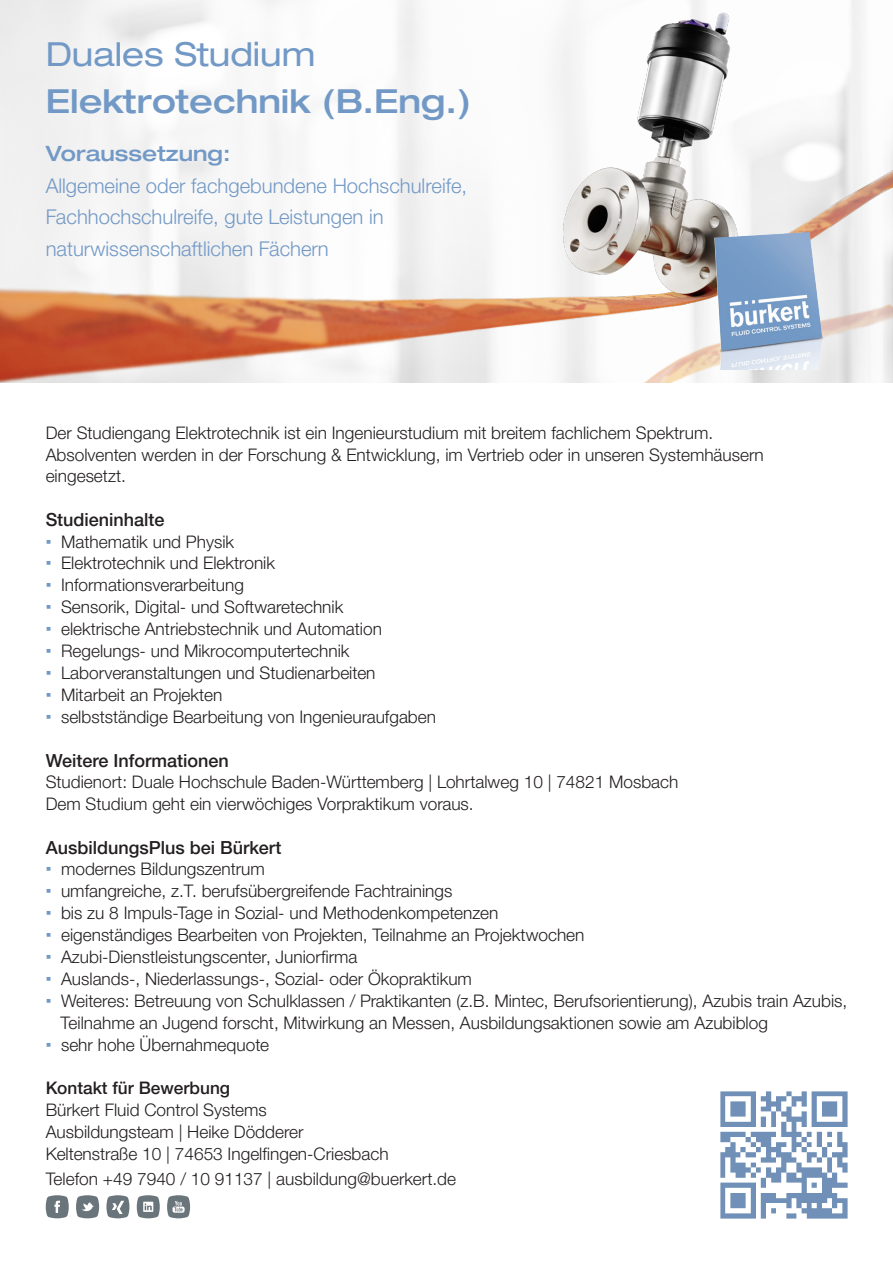
<style>
.page{position:relative;width:893px;height:1263px;background:#fff}
.page>*{position:absolute;margin:0;border:0;box-sizing:border-box;transform-origin:0 0}
.t1{font:500 expanded 33px "Helvetica Neue LTW1 G";color:#7299c6}
.t2{font:expanded 33px "Helvetica Neue LTW1 G";color:#7299c6}
.t3{font:500 expanded 21px "Helvetica Neue LTW1 G";color:#7299c6}
.t4{font:300 20.25px/31.5px "Helvetica Neue LTW1 G";color:#7299c6}
.t5{font:500 18px "Helvetica Neue LTW1 G";color:#231f20}
.t6{font:300 17.25px/21.9px "Helvetica Neue LTW1 G";color:#231f20}
.t7{font:500 17.25px "Helvetica Neue LTW1 G";color:#231f20}
.s1{font-family:"Akzidenz Grotesk BQ";color:#7299c6}
</style>
<div class="page">
<img style="left:721px;top:1092px;width:126px;height:126px">
<img style="left:0;top:0;width:893px;height:383px">
<img style="left:670px;top:204px;width:178px;height:165px">
<svg style="left:45px;top:1195px;width:24px;height:24px"></svg>
<svg style="left:76px;top:1195px;width:24px;height:24px"></svg>
<svg style="left:106px;top:1195px;width:24px;height:24px"></svg>
<svg style="left:136px;top:1195px;width:24px;height:24px"></svg>
<svg style="left:167px;top:1195px;width:23px;height:24px"></svg>
<h1 class="t2" style="left:46px;top:34px;width:271px">Duales Studium</h1>
<h1 class="t1" style="left:46px;top:80px;width:427px">Elektrotechnik (B.Eng.)</h1>
<p class="t3" style="left:46px;top:140px;width:186px">Voraussetzung:</p>
<p class="t4" style="left:46px;top:170px;width:423px">Allgemeine oder fachgebundene Hochschulreife,<br>Fachhochschulreife, gute Leistungen in naturwissenschaftlichen Fächern</p>
<p class="t6" style="left:46px;top:421px;width:720px">Der Studiengang Elektrotechnik ist ein Ingenieurstudium mit breitem fachlichem Spektrum.<br>Absolventen werden in der Forschung &amp; Entwicklung, im Vertrieb oder in unseren Systemhäusern eingesetzt.</p>
<p class="t5" style="left:46px;top:508px;width:120px">Studieninhalte</p>
<p class="t6" style="left:46px;top:530px;width:190px"><span class="s1">•</span> Mathematik und Physik</p>
<p class="t6" style="left:46px;top:552px;width:231px"><span class="s1">•</span> Elektrotechnik und Elektronik</p>
<p class="t6" style="left:46px;top:574px;width:200px"><span class="s1">•</span> Informationsverarbeitung</p>
<p class="t6" style="left:46px;top:596px;width:299px"><span class="s1">•</span> Sensorik, Digital- und Softwaretechnik</p>
<p class="t6" style="left:46px;top:618px;width:338px"><span class="s1">•</span> elektrische Antriebstechnik und Automation</p>
<p class="t6" style="left:46px;top:640px;width:305px"><span class="s1">•</span> Regelungs- und Mikrocomputertechnik</p>
<p class="t6" style="left:46px;top:662px;width:331px"><span class="s1">•</span> Laborveranstaltungen und Studienarbeiten</p>
<p class="t6" style="left:46px;top:684px;width:178px"><span class="s1">•</span> Mitarbeit an Projekten</p>
<p class="t6" style="left:46px;top:706px;width:392px"><span class="s1">•</span> selbstständige Bearbeitung von Ingenieuraufgaben</p>
<p class="t5" style="left:46px;top:749px;width:185px">Weitere Informationen</p>
<p class="t6" style="left:46px;top:771px;width:634px">Studienort: Duale Hochschule Baden-Württemberg | Lohrtalweg 10 | 74821 Mosbach<br>Dem Studium geht ein vierwöchiges Vorpraktikum voraus.</p>
<p class="t5" style="left:46px;top:836px;width:237px">AusbildungsPlus bei Bürkert</p>
<p class="t6" style="left:46px;top:858px;width:221px"><span class="s1">•</span> modernes Bildungszentrum</p>
<p class="t6" style="left:46px;top:880px;width:408px"><span class="s1">•</span> umfangreiche, z.T. berufsübergreifende Fachtrainings</p>
<p class="t6" style="left:46px;top:902px;width:454px"><span class="s1">•</span> bis zu 8 Impuls-Tage in Sozial- und Methodenkompetenzen</p>
<p class="t6" style="left:46px;top:924px;width:540px"><span class="s1">•</span> eigenständiges Bearbeiten von Projekten, Teilnahme an Projektwochen</p>
<p class="t6" style="left:46px;top:946px;width:313px"><span class="s1">•</span> Azubi-Dienstleistungscenter, Juniorfirma</p>
<p class="t6" style="left:46px;top:968px;width:428px"><span class="s1">•</span> Auslands-, Niederlassungs-, Sozial- oder Ökopraktikum</p>
<p class="t6" style="left:61px;top:990px;width:788px;text-indent:-15px"><span class="s1">•</span> Weiteres: Betreuung von Schulklassen / Praktikanten (z.B. Mintec, Berufsorientierung), Azubis train Azubis,<br>Teilnahme an Jugend forscht, Mitwirkung an Messen, Ausbildungsaktionen sowie am Azubiblog</p>
<p class="t6" style="left:46px;top:1033px;width:225px"><span class="s1">•</span> sehr hohe Übernahmequote</p>
<p class="t7" style="left:46px;top:1078px;width:186px">Kontakt für Bewerbung</p>
<p class="t6" style="left:46px;top:1099px;width:344px">Bürkert Fluid Control Systems<br>Ausbildungsteam | Heike Dödderer<br>Keltenstraße 10 | 74653 Ingelfingen-Criesbach</p>
<p class="t6" style="left:46px;top:1167px;width:412px">Telefon +49 7940 / 10 91137 | ausbildung@buerkert.de</p>
</div>
